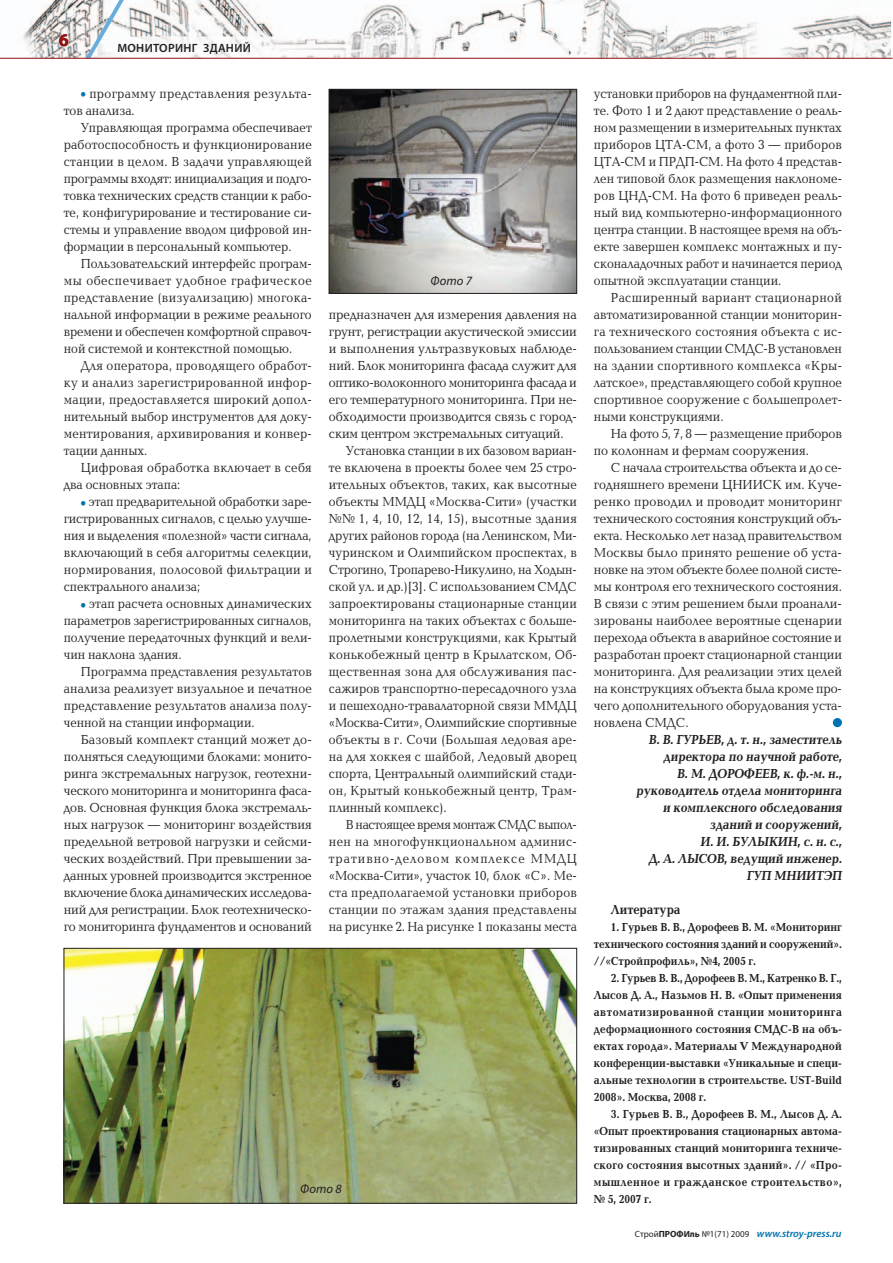
<style>
.page{position:relative;width:893px;height:1263px;background:#fff}
.page>*{position:absolute;margin:0;border:0;box-sizing:border-box;transform-origin:0 0}
.t1{font:700 18px "Myriad Pro";color:#941114}
.t2{font:13.5px/17px "Baltica C";color:#231f20;text-align:justify;scale:.9 1}
.t3{font:13.5px/17px "Baltica C";color:#231f20;text-align:justify;scale:.92 1}
.t4{font:700 13.5px/17px "Baltica C";color:#231f20;text-align:right;scale:.9 1}
.t5{font:13.5px/17px "Baltica C";letter-spacing:.025em;color:#231f20;scale:.9 1}
.t6{font:13.5px "Baltica C";letter-spacing:.02em;color:#231f20;scale:.9 1}
.t7{font:13.5px/17px "Baltica C";letter-spacing:.03em;color:#231f20;scale:.9 1}
.t8{font:13.5px "Baltica C";letter-spacing:-.02em;color:#231f20;scale:.92 1}
.t9{font:13.5px "Baltica C";letter-spacing:-.025em;color:#231f20;scale:.9 1}
.t10{font:13.5px "Baltica C";letter-spacing:.085em;color:#231f20;scale:.9 1}
.t11{font:italic 12.75px "Myriad Pro";letter-spacing:.005em;color:#231f20}
.t12{font:700 12px/17px "Baltica C";letter-spacing:.005em;color:#231f20;text-align:justify;scale:.9 1}
.t13{font:600 12px "Myriad Pro";letter-spacing:.025em;color:#231f20}
.t14{font:italic 600 10.5px "Myriad Pro";color:#0073ae}
.s1{font-family:"Free Set C";font-weight:700;color:#0073ae}
.s2{font-weight:400;font-style:normal;font-size:9px;color:#231f20}
.s3{font-weight:700;font-style:normal;font-size:9px;color:#231f20}
</style>
<div class="page">
<img style="left:0;top:0;width:891px;height:58px">
<img style="left:133px;top:37px;width:327px;height:21px">
<svg style="left:86px;top:0;width:47px;height:58px"></svg>
<hr style="left:0;top:58px;width:892px;height:1px;background:#941114">
<div style="left:833px;top:718px;width:9px;height:9px;background:#0073ae;border-radius:50%"></div>
<img style="left:331px;top:91px;width:244px;height:201px">
<div style="left:329px;top:89px;width:248px;height:205px;border:1px solid #231f20"></div>
<img style="left:66px;top:950px;width:509px;height:251px">
<div style="left:64px;top:948px;width:513px;height:255px;border:1px solid #231f20"></div>
<h1 class="t1" style="left:59px;top:33px;width:11px">6</h1>
<p class="t13" style="left:117px;top:44px;width:135px">МОНИТОРИНГ ЗДАНИЙ</p>
<p class="t7" style="left:64px;top:86px;width:277px;text-indent:17px"><span class="s1">•</span> программу представления результа&shy;тов анализа.</p>
<p class="t2" style="left:64px;top:120px;width:277px;text-indent:17px">Управляющая программа обеспечивает работоспособность и функционирование станции в целом. В задачи управляющей программы входят: инициализация и подго&shy;товка технических средств станции к рабо&shy;те, конфигурирование и тестирование си&shy;стемы и управление вводом цифровой ин&shy;формации в персональный компьютер.</p>
<p class="t2" style="left:64px;top:256px;width:277px;text-indent:17px">Пользовательский интерфейс програм&shy;мы обеспечивает удобное графическое представление (визуализацию) многока&shy;нальной информации в режиме реального времени и обеспечен комфортной справоч&shy;ной системой и контекстной помощью.</p>
<p class="t2" style="left:64px;top:358px;width:277px;text-indent:17px">Для оператора, проводящего обработ&shy;ку и анализ зарегистрированной инфор&shy;мации, предоставляется широкий допол&shy;нительный выбор инструментов для доку&shy;ментирования, архивирования и конвер&shy;тации данных.</p>
<p class="t5" style="left:64px;top:460px;width:277px;text-indent:17px">Цифровая обработка включает в себя два основных этапа:</p>
<p class="t2" style="left:64px;top:494px;width:277px;text-indent:17px"><span class="s1">•</span> этап предварительной обработки заре&shy;гистрированных сигналов, с целью улучше&shy;ния и выделения «полезной» части сигнала, включающий в себя алгоритмы селекции, нормирования, полосовой фильтрации и спектрального анализа;</p>
<p class="t2" style="left:64px;top:596px;width:277px;text-indent:17px"><span class="s1">•</span> этап расчета основных динамических параметров зарегистрированных сигналов, получение передаточных функций и вели&shy;чин наклона здания.</p>
<p class="t2" style="left:64px;top:664px;width:277px;text-indent:17px">Программа представления результатов анализа реализует визуальное и печатное представление результатов анализа полу&shy;ченной на станции информации.</p>
<p class="t3" style="left:64px;top:732px;width:271px;text-indent:17px">Базовый комплект станций может до&shy;полняться следующими блоками: монито&shy;ринга экстремальных нагрузок, геотехни&shy;ческого мониторинга и мониторинга фаса&shy;дов. Основная функция блока экстремаль&shy;ных нагрузок — мониторинг воздействия предельной ветровой нагрузки и сейсми&shy;ческих воздействий. При превышении за&shy;данных уровней производится экстренное включение блока динамических исследова&shy;ний для регистрации. Блок геотехническо&shy;го мониторинга фундаментов и оснований</p>
<p class="t11" style="left:431px;top:275px;width:43px">Фото 7</p>
<p class="t3" style="left:329px;top:307px;width:271px">предназначен для измерения давления на</p>
<p class="t3" style="left:329px;top:324px;width:271px">грунт, регистрации акустической эмиссии</p>
<p class="t3" style="left:329px;top:341px;width:271px">и выполнения ультразвуковых наблюде-</p>
<p class="t3" style="left:329px;top:358px;width:271px">ний. Блок мониторинга фасада служит для</p>
<p class="t8" style="left:329px;top:377px;width:271px">оптико-волоконного мониторинга фасада и</p>
<p class="t3" style="left:329px;top:392px;width:271px">его температурного мониторинга. При не-</p>
<p class="t3" style="left:329px;top:409px;width:271px">обходимости производится связь с город-</p>
<p class="t3" style="left:329px;top:426px;width:257px">ским центром экстремальных ситуаций.</p>
<p class="t2" style="left:346px;top:443px;width:258px">Установка станции в их базовом вариан-</p>
<p class="t2" style="left:329px;top:460px;width:277px">те включена в проекты более чем 25 стро-</p>
<p class="t6" style="left:329px;top:479px;width:277px">ительных объектов, таких, как высотные</p>
<p class="t2" style="left:329px;top:494px;width:277px">объекты ММДЦ «Москва-Сити» (участки</p>
<p class="t5" style="left:329px;top:511px;width:277px">№№ 1, 4, 10, 12, 14, 15), высотные здания</p>
<p class="t2" style="left:329px;top:528px;width:277px">других районов города (на Ленинском, Ми-</p>
<p class="t2" style="left:329px;top:545px;width:277px">чуринском и Олимпийском проспектах, в</p>
<p class="t2" style="left:329px;top:562px;width:277px">Строгино, Тропарево-Никулино, на Ходын-</p>
<p class="t2" style="left:329px;top:579px;width:277px">ской ул. и др.)[3]. С использованием СМДС</p>
<p class="t2" style="left:329px;top:596px;width:277px">запроектированы стационарные станции</p>
<p class="t2" style="left:329px;top:613px;width:277px">мониторинга на таких объектах с больше-</p>
<p class="t2" style="left:329px;top:630px;width:277px">пролетными конструкциями, как Крытый</p>
<p class="t6" style="left:329px;top:649px;width:277px">конькобежный центр в Крылатском, Об-</p>
<p class="t5" style="left:329px;top:664px;width:277px">щественная зона для обслуживания пас-</p>
<p class="t2" style="left:329px;top:681px;width:277px">сажиров транспортно-пересадочного узла</p>
<p class="t2" style="left:329px;top:698px;width:277px">и пешеходно-травалаторной связи ММДЦ</p>
<p class="t2" style="left:329px;top:715px;width:277px">«Москва-Сити», Олимпийские спортивные</p>
<p class="t5" style="left:329px;top:732px;width:277px">объекты в г. Сочи (Большая ледовая аре-</p>
<p class="t6" style="left:329px;top:751px;width:277px">на для хоккея с шайбой, Ледовый дворец</p>
<p class="t2" style="left:329px;top:766px;width:277px">спорта, Центральный олимпийский стади-</p>
<p class="t5" style="left:329px;top:783px;width:277px">он, Крытый конькобежный центр, Трам-</p>
<p class="t2" style="left:329px;top:800px;width:133px">плинный комплекс).</p>
<p class="t9" style="left:346px;top:819px;width:258px">В настоящее время монтаж СМДС выпол-</p>
<p class="t7" style="left:329px;top:834px;width:277px">нен на многофункциональном админис-</p>
<p class="t10" style="left:329px;top:853px;width:277px">тративно-деловом комплексе ММДЦ</p>
<p class="t2" style="left:329px;top:868px;width:277px">«Москва-Сити», участок 10, блок «С». Ме-</p>
<p class="t5" style="left:329px;top:885px;width:277px">ста предполагаемой установки приборов</p>
<p class="t6" style="left:329px;top:904px;width:277px">станции по этажам здания представлены</p>
<p class="t2" style="left:329px;top:919px;width:277px">на рисунке 2. На рисунке 1 показаны места</p>
<p class="t11" style="left:300px;top:1184px;width:43px">Фото 8</p>
<p class="t2" style="left:594px;top:86px;width:277px">установки приборов на фундаментной пли&shy;те. Фото 1 и 2 дают представление о реаль&shy;ном размещении в измерительных пунктах приборов ЦТА-СМ, а фото 3 — приборов ЦТА-СМ и ПРДП-СМ. На фото 4 представ&shy;лен типовой блок размещения наклономе&shy;ров ЦНД-СМ. На фото 6 приведен реаль&shy;ный вид компьютерно-информационного центра станции. В настоящее время на объ&shy;екте завершен комплекс монтажных и пу&shy;сконаладочных работ и начинается период опытной эксплуатации станции.</p>
<p class="t2" style="left:594px;top:290px;width:277px;text-indent:17px">Расширенный вариант стационарной автоматизированной станции мониторин&shy;га технического состояния объекта с ис&shy;пользованием станции СМДС-В установлен на здании спортивного комплекса «Кры&shy;латское», представляющего собой крупное спортивное сооружение с большепролет&shy;ными конструкциями.</p>
<p class="t3" style="left:594px;top:426px;width:271px;text-indent:17px">На фото 5, 7, 8 — размещение приборов по колоннам и фермам сооружения.</p>
<p class="t3" style="left:594px;top:460px;width:271px;text-indent:17px">С начала строительства объекта и до се&shy;годняшнего времени ЦНИИСК им. Куче&shy;ренко проводил и проводит мониторинг технического состояния конструкций объ&shy;екта. Несколько лет назад правительством Москвы было принято решение об уста&shy;новке на этом объекте более полной систе&shy;мы контроля его технического состояния.<br>В связи с этим решением были проанали&shy;зированы наиболее вероятные сценарии перехода объекта в аварийное состояние и разработан проект стационарной станции мониторинга. Для реализации этих целей на конструкциях объекта была кроме про&shy;чего дополнительного оборудования уста&shy;новлена СМДС.</p>
<p class="t4" style="left:636px;top:732px;width:232px">В. В. ГУРЬЕВ, д. т. н., заместитель директора по научной работе,<br>В. М. ДОРОФЕЕВ, к. ф.-м. н., руководитель отдела мониторинга и комплексного обследования зданий и сооружений,<br>И. И. БУЛЫКИН, с. н. с.,<br>Д. А. ЛЫСОВ, ведущий инженер.<br>ГУП МНИИТЭП</p>
<p class="t4" style="left:611px;top:902px;width:79px">Литература</p>
<p class="t12" style="left:594px;top:920px;width:277px;text-indent:17px">1. Гурьев В. В., Дорофеев В. М. «Мониторинг технического состояния зданий и сооружений». //«Стройпрофиль», №4, 2005 г.</p>
<p class="t12" style="left:594px;top:971px;width:277px;text-indent:17px">2. Гурьев В. В., Дорофеев В. М., Катренко В. Г., Лысов Д. А., Назьмов Н. В. «Опыт применения автоматизированной станции мониторинга деформационного состояния СМДС-В на объ&shy;ектах города». Материалы V Международной конференции-выставки «Уникальные и специ&shy;альные технологии в строительстве. UST-Build 2008». Москва, 2008 г.</p>
<p class="t12" style="left:594px;top:1107px;width:277px;text-indent:17px">3. Гурьев В. В., Дорофеев В. М., Лысов Д. А. «Опыт проектирования стационарных автома&shy;тизированных станций мониторинга техниче&shy;ского состояния высотных зданий». // «Про&shy;мышленное и гражданское строительство», № 5, 2007 г.</p>
<p class="t14" style="left:635px;top:1230px;width:208px"><span class="s2">Cтрой</span><span class="s3">ПРОФИль</span> <span class="s2">№1(71) 2009</span> www.stroy-press.ru</p>
</div>
